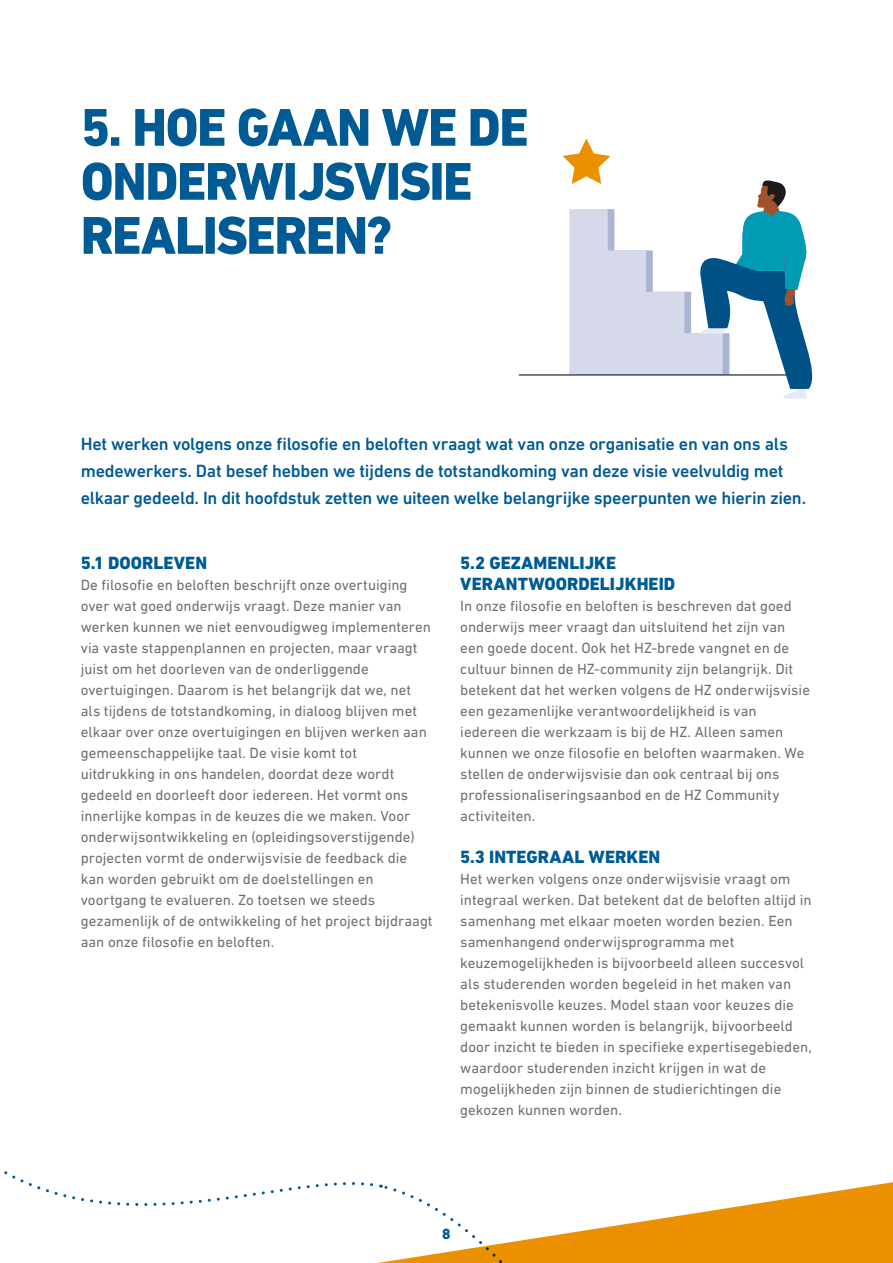
<style>
.page{position:relative;width:893px;height:1263px;background:#fff}
.page>*{position:absolute;margin:0;border:0;box-sizing:border-box;transform-origin:0 0}
.PLATTE_TEKST{font:800 54px/54px "DIN Next LT Pro";letter-spacing:-.025em;color:#005b94}
.PLATTE_TEKST-2{font:500 18px/27px "DIN Next LT Pro";letter-spacing:-.015em;color:#005b94}
.PLATTE_TEKST-3{font:800 18px/21px "DIN Next LT Pro";letter-spacing:.005em;color:#005b94}
.PLATTE_TEKST-4{font:15px/21px "DIN Next LT Pro";color:#706f6f}
.t1{font:800 15px "DIN Next LT Pro";color:#005b94}
</style>
<div class="page">
<hr style="left:519px;top:374px;width:286px;height:1px;background:#000">
<svg style="left:563px;top:139px;width:250px;height:260px"></svg>
<svg style="left:21px;top:1182px;width:872px;height:81px"></svg>
<p class="PLATTE_TEKST" style="left:81px;top:100px;width:449px">5. HOE GAAN WE DE<br>ONDERWIJSVISIE<br>REALISEREN?</p>
<p class="PLATTE_TEKST-2" style="left:81px;top:430px;width:727px">Het werken volgens onze filosofie en beloften vraagt wat van onze organisatie en van ons als medewerkers. Dat besef hebben we tijdens de totstandkoming van deze visie veelvuldig met elkaar gedeeld. In dit hoofdstuk zetten we uiteen welke belangrijke speerpunten we hierin zien.</p>
<p class="PLATTE_TEKST-3" style="left:81px;top:552px;width:128px">5.1 DOORLEVEN</p>
<p class="PLATTE_TEKST-4" style="left:81px;top:574px;width:353px">De filosofie en beloften beschrijft onze overtuiging over wat goed onderwijs vraagt. Deze manier van werken kunnen we niet eenvoudigweg implementeren via vaste stappenplannen en projecten, maar vraagt juist om het doorleven van de onderliggende overtuigingen. Daarom is het belangrijk dat we, net als tijdens de totstandkoming, in dialoog blijven met elkaar over onze overtuigingen en blijven werken aan gemeenschappelijke taal. De visie komt tot uitdrukking in ons handelen, doordat deze wordt gedeeld en doorleeft door iedereen. Het vormt ons innerlijke kompas in de keuzes die we maken. Voor onderwijsontwikkeling en (opleidingsoverstijgende) projecten vormt de onderwijsvisie de feedback die kan worden gebruikt om de doelstellingen en voortgang te evalueren. Zo toetsen we steeds gezamenlijk of de ontwikkeling of het project bijdraagt aan onze filosofie en beloften.</p>
<p class="PLATTE_TEKST-3" style="left:460px;top:552px;width:216px">5.2 GEZAMENLIJKE<br>VERANTWOORDELIJKHEID</p>
<p class="PLATTE_TEKST-4" style="left:460px;top:595px;width:351px">In onze filosofie en beloften is beschreven dat goed onderwijs meer vraagt dan uitsluitend het zijn van een goede docent. Ook het HZ-brede vangnet en de cultuur binnen de HZ-community zijn belangrijk. Dit betekent dat het werken volgens de HZ onderwijsvisie een gezamenlijke verantwoordelijkheid is van iedereen die werkzaam is bij de HZ. Alleen samen kunnen we onze filosofie en beloften waarmaken. We stellen de onderwijsvisie dan ook centraal bij ons professionaliseringsaanbod en de HZ Community activiteiten.</p>
<p class="PLATTE_TEKST-3" style="left:460px;top:846px;width:201px">5.3 INTEGRAAL WERKEN</p>
<p class="PLATTE_TEKST-4" style="left:460px;top:868px;width:353px">Het werken volgens onze onderwijsvisie vraagt om integraal werken. Dat betekent dat de beloften altijd in samenhang met elkaar moeten worden bezien. Een samenhangend onderwijsprogramma met keuzemogelijkheden is bijvoorbeeld alleen succesvol als studerenden worden begeleid in het maken van betekenisvolle keuzes. Model staan voor keuzes die gemaakt kunnen worden is belangrijk, bijvoorbeeld door inzicht te bieden in specifieke expertisegebieden, waardoor studerenden inzicht krijgen in wat de mogelijkheden zijn binnen de studierichtingen die gekozen kunnen worden.</p>
<p class="t1" style="left:442px;top:1225px;width:10px">8</p>
</div>
